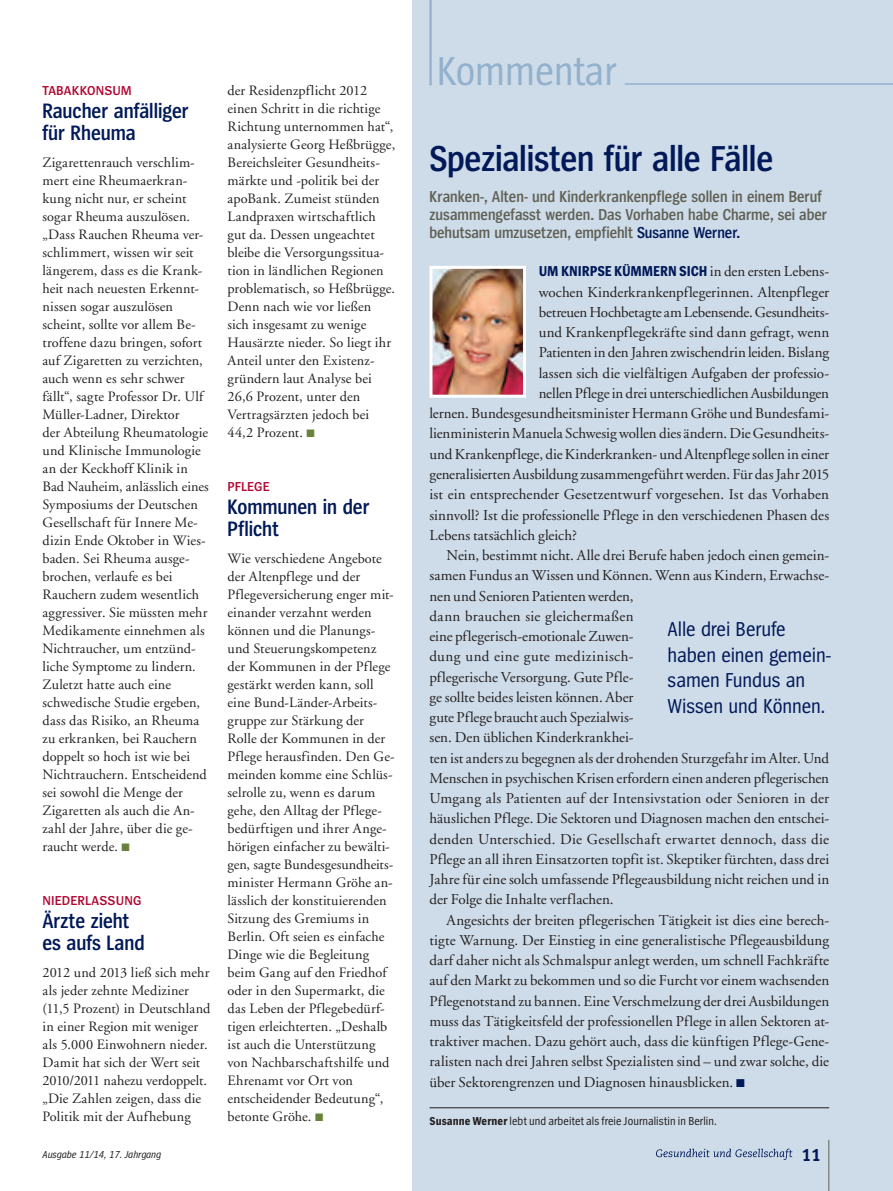
<style>
.page{position:relative;width:893px;height:1191px;background:#fff}
.page>*{position:absolute;margin:0;border:0;box-sizing:border-box;transform-origin:0 0}
.t1{font:42px "Spiegel Cd";color:#93b1cc}
.t2{font:600 37.5px "Spiegel Cd";letter-spacing:-.005em;color:#011958}
.Spektrum_Head_GG-bla{font:600 21.75px/22.5px "Spiegel Cd";letter-spacing:-.005em;color:#011958}
.t3{font:21px/25.5px "Spiegel Cd";letter-spacing:-.005em;color:#011958}
.t4{font:600 16.5px/18px "Spiegel Cd";color:#606155}
.Spektrum_Kommentar{font:15px/20.2px "GG Garamond";color:#231f20}
.Spektrum_Kommentar-2{font:700 15px "Spiegel Cd";color:#011958}
.Spektrum_Fließ_Flatt{font:14.25px/18px "GG Garamond";letter-spacing:.01em;color:#231f20}
.Spektrum_Dachzeile{font:600 13.5px "Spiegel";letter-spacing:.01em;color:#b00630}
.Spektrum_Autorenzeil{font:12px "Spiegel Cd";letter-spacing:.005em;color:#231f20}
.t5{font:italic 10.5px "Spiegel Cd";color:#231f20}
.s1{color:#67833b}
.s2{color:#011958}
.s3{font-family:"GG Garamond";font-weight:400;color:#231f20}
.s4{font-weight:700}
</style>
<div class="page">
<div style="left:412px;top:0;width:481px;height:1191px;background:#cedce9"></div>
<hr style="left:429px;top:0;width:3px;height:85px;background:#93b1cc">
<hr style="left:625px;top:83px;width:268px;height:2px;background:#93b1cc">
<hr style="left:828px;top:1140px;width:1px;height:51px;background:#606155">
<svg style="left:656px;top:1148px;width:136px;height:11px"></svg>
<hr style="left:429px;top:1107px;width:400px;height:1px;background:#231f20">
<img style="left:433px;top:270px;width:89px;height:124px">
<div style="left:429px;top:266px;width:97px;height:132px;border:3px solid #fff"></div>
<p class="Spektrum_Dachzeile" style="left:43px;top:84px;width:91px">TABAKKONSUM</p>
<p class="Spektrum_Head_GG-bla" style="left:43px;top:100px;width:148px">Raucher anfälliger für Rheuma</p>
<p class="Spektrum_Fließ_Flatt" style="left:43px;top:153px;width:168px">Zigarettenrauch verschlim&shy;mert eine Rheumaerkran&shy;kung nicht nur, er scheint sogar Rheuma auszulösen. „Dass Rauchen Rheuma ver&shy;schlimmert, wissen wir seit längerem, dass es die Krank&shy;heit nach neuesten Erkennt&shy;nissen sogar auszulösen scheint, sollte vor allem Be&shy;troffene dazu bringen, sofort auf Zigaretten zu verzichten, auch wenn es sehr schwer fällt“, sagte Professor Dr. Ulf<br>Müller-Ladner, Direktor<br>der Abteilung Rheumatologie und Klinische Immunologie an der Keckhoff Klinik in<br>Bad Nauheim, anlässlich eines<br>Symposiums der Deutschen<br>Gesellschaft für Innere Me&shy;dizin Ende Oktober in Wies&shy;baden. Sei Rheuma ausge&shy;brochen, verlaufe es bei<br>Rauchern zudem wesentlich aggressiver. Sie müssten mehr<br>Medikamente einnehmen als<br>Nichtraucher, um entzünd&shy;liche Symptome zu lindern.<br>Zuletzt hatte auch eine schwedische Studie ergeben, dass das Risiko, an Rheuma zu erkranken, bei Rauchern doppelt so hoch ist wie bei<br>Nichtrauchern. Entscheidend sei sowohl die Menge der<br>Zigaretten als auch die An&shy;zahl der Jahre, über die ge&shy;raucht werde. <span class="s1">√</span></p>
<p class="Spektrum_Dachzeile" style="left:43px;top:894px;width:100px">NIEDERLASSUNG</p>
<p class="Spektrum_Head_GG-bla" style="left:43px;top:910px;width:89px">Ärzte zieht</p>
<p class="Spektrum_Head_GG-bla" style="left:43px;top:932px;width:104px">es aufs Land</p>
<p class="Spektrum_Fließ_Flatt" style="left:43px;top:963px;width:169px">2012 und 2013 ließ sich mehr als jeder zehnte Mediziner (11,5 Prozent) in Deutschland in einer Region mit weniger als 5.000 Einwohnern nieder.<br>Damit hat sich der Wert seit<br>2010/2011 nahezu verdoppelt. „Die Zahlen zeigen, dass die<br>Politik mit der Aufhebung</p>
<p class="t5" style="left:43px;top:1149px;width:120px">Ausgabe 11/14, 17. Jahrgang</p>
<p class="Spektrum_Fließ_Flatt" style="left:227px;top:81px;width:169px">der Residenzpflicht 2012 einen Schritt in die richtige<br>Richtung unternommen hat“, analysierte Georg Heßbrügge,<br>Bereichsleiter Gesundheits&shy;märkte und -politik bei der apoBank. Zumeist stünden<br>Landpraxen wirtschaftlich gut da. Dessen ungeachtet bleibe die Versorgungssitua&shy;tion in ländlichen Regionen problematisch, so Heßbrügge.<br>Denn nach wie vor ließen sich insgesamt zu wenige<br>Hausärzte nieder. So liegt ihr<br>Anteil unter den Existenz&shy;gründern laut Analyse bei<br>26,6 Prozent, unter den<br>Vertragsärzten jedoch bei<br>44,2 Prozent. <span class="s1">√</span></p>
<p class="Spektrum_Dachzeile" style="left:227px;top:480px;width:44px">PFLEGE</p>
<p class="Spektrum_Head_GG-bla" style="left:227px;top:496px;width:144px">Kommunen in der<br>Pflicht</p>
<p class="Spektrum_Fließ_Flatt" style="left:227px;top:549px;width:169px">Wie verschiedene Angebote der Altenpflege und der<br>Pflegeversicherung enger mit&shy;einander verzahnt werden können und die Planungs&shy;und Steuerungskompetenz der Kommunen in der Pflege gestärkt werden kann, soll eine Bund-Länder-Arbeits&shy;gruppe zur Stärkung der<br>Rolle der Kommunen in der<br>Pflege herausfinden. Den Ge&shy;meinden komme eine Schlüs&shy;selrolle zu, wenn es darum gehe, den Alltag der Pflege&shy;bedürftigen und ihrer Ange&shy;hörigen einfacher zu bewälti&shy;gen, sagte Bundesgesundheits&shy;minister Hermann Gröhe an&shy;lässlich der konstituierenden<br>Sitzung des Gremiums in<br>Berlin. Oft seien es einfache<br>Dinge wie die Begleitung beim Gang auf den Friedhof oder in den Supermarkt, die das Leben der Pflegebedürf&shy;tigen erleichterten. „Deshalb ist auch die Unterstützung von Nachbarschaftshilfe und<br>Ehrenamt vor Ort von entscheidender Bedeutung“, betonte Gröhe. <span class="s1">√</span></p>
<p class="t1" style="left:437px;top:50px;width:180px">Kommentar</p>
<p class="t2" style="left:429px;top:140px;width:345px">Spezialisten für alle Fälle</p>
<p class="t4" style="left:429px;top:188px;width:399px">Kranken-, Alten- und Kinderkrankenpflege sollen in einem Beruf zusammengefasst werden. Das Vorhaben habe Charme, sei aber behutsam umzusetzen, empfiehlt <span class="s2">Susanne Werner.</span></p>
<p class="Spektrum_Kommentar-2" style="left:539px;top:264px;width:292px">UM KNIRPSE KÜMMERN SICH <span class="s3">in den ersten Lebens-</span></p>
<p class="Spektrum_Kommentar" style="left:539px;top:282px;width:292px">wochen Kinderkrankenpflegerinnen. Altenpfleger</p>
<p class="Spektrum_Kommentar" style="left:539px;top:302px;width:292px">betreuen Hochbetagte am Lebensende. Gesundheits-</p>
<p class="Spektrum_Kommentar" style="left:539px;top:322px;width:292px">und Krankenpflegekräfte sind dann gefragt, wenn</p>
<p class="Spektrum_Kommentar" style="left:539px;top:342px;width:292px">Patienten in den Jahren zwischendrin leiden. Bislang</p>
<p class="Spektrum_Kommentar" style="left:539px;top:363px;width:292px">lassen sich die vielfältigen Aufgaben der professio-</p>
<p class="Spektrum_Kommentar" style="left:539px;top:383px;width:292px">nellen Pflege in drei unterschiedlichen Ausbildungen</p>
<p class="Spektrum_Kommentar" style="left:429px;top:403px;width:401px">lernen. Bundesgesundheitsminister Hermann Gröhe und Bundesfami-</p>
<p class="Spektrum_Kommentar" style="left:429px;top:423px;width:401px">lienministerin Manuela Schwesig wollen dies ändern. Die Gesundheits-</p>
<p class="Spektrum_Kommentar" style="left:429px;top:444px;width:401px">und Krankenpflege, die Kinderkranken- und Altenpflege sollen in einer</p>
<p class="Spektrum_Kommentar" style="left:429px;top:464px;width:401px">generalisierten Ausbildung zusammengeführt werden. Für das Jahr 2015</p>
<p class="Spektrum_Kommentar" style="left:429px;top:484px;width:401px">ist ein entsprechender Gesetzentwurf vorgesehen. Ist das Vorhaben</p>
<p class="Spektrum_Kommentar" style="left:429px;top:504px;width:401px">sinnvoll? Ist die professionelle Pflege in den verschiedenen Phasen des</p>
<p class="Spektrum_Kommentar" style="left:429px;top:525px;width:149px">Lebens tatsächlich gleich?</p>
<p class="Spektrum_Kommentar" style="left:429px;top:545px;width:401px;text-indent:17px">Nein, bestimmt nicht. Alle drei Berufe haben jedoch einen gemein&shy;samen Fundus an Wissen und Können. Wenn aus Kindern, Erwachse&shy;nen und Senioren Patienten werden,<br>dann brauchen sie gleichermaßen<br>eine pflegerisch-emotionale Zuwen-<br>dung und eine gute medizinisch-<br>pflegerische Versorgung. Gute Pfle-<br>ge sollte beides leisten können. Aber<br>gute Pflege braucht auch Spezialwis-<br>sen. Den üblichen Kinderkrankhei-<br>ten ist anders zu begegnen als der drohenden Sturzgefahr im Alter. Und Menschen in psychischen Krisen erfordern einen anderen pflegerischen Umgang als Patienten auf der Intensivstation oder Senioren in der häuslichen Pflege. Die Sektoren und Diagnosen machen den entschei&shy;denden Unterschied. Die Gesellschaft erwartet dennoch, dass die Pflege an all ihren Einsatzorten topfit ist. Skeptiker fürchten, dass drei Jahre für eine solch umfassende Pflegeausbildung nicht reichen und in der Folge die Inhalte verflachen.</p>
<p class="Spektrum_Kommentar" style="left:429px;top:909px;width:401px;text-align:justify;text-indent:17px">Angesichts der breiten pflegerischen Tätigkeit ist dies eine berech&shy;tigte Warnung. Der Einstieg in eine generalistische Pflegeausbildung darf daher nicht als Schmalspur anlegt werden, um schnell Fachkräfte auf den Markt zu bekommen und so die Furcht vor einem wachsenden Pflegenotstand zu bannen. Eine Verschmelzung der drei Ausbildungen muss das Tätigkeitsfeld der professionellen Pflege in allen Sektoren at&shy;traktiver machen. Dazu gehört auch, dass die künftigen Pflege-Gene&shy;ralisten nach drei Jahren selbst Spezialisten sind – und zwar solche, die über Sektorengrenzen und Diagnosen hinausblicken. <span class="s2">√</span></p>
<p class="Spektrum_Autorenzeil" style="left:429px;top:1115px;width:289px"><span class="s4">Susanne Werner</span> lebt und arbeitet als freie Journalistin in Berlin.</p>
<p class="t3" style="left:668px;top:617px;width:165px">Alle drei Berufe haben einen gemein&shy;samen Fundus an<br>Wissen und Können.</p>
</div>
